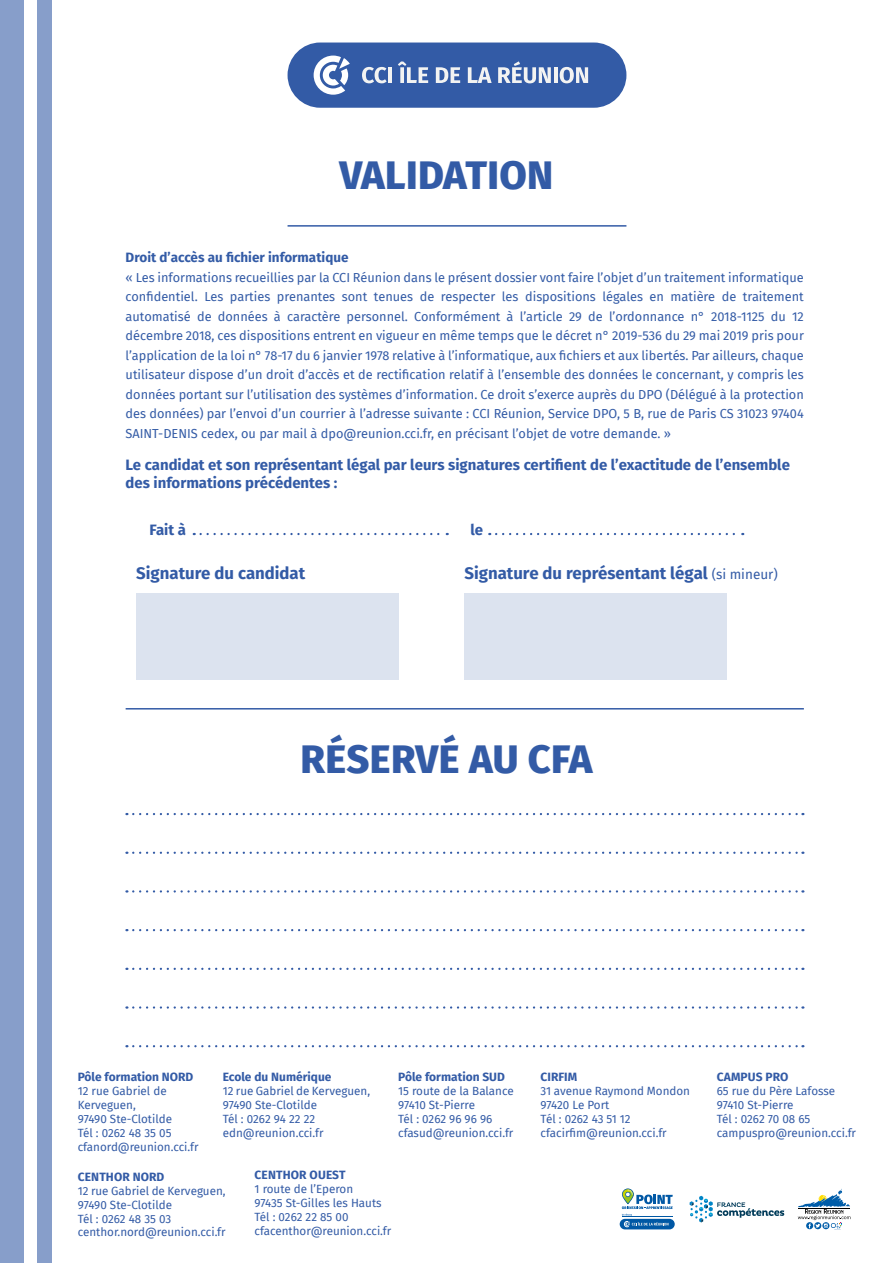
<style>
.page{position:relative;width:893px;height:1263px;background:#fff}
.page>*{position:absolute;margin:0;border:0;box-sizing:border-box;transform-origin:0 0}
.t1{font:800 39.75px "Fira Sans";letter-spacing:.01em;color:#335ba6}
.t2{font:700 16.8px "Fira Sans";color:#335ba6}
.t3{font:700 15px/18px "Fira Sans";color:#335ba6}
.t4{font:700 13.5px "Fira Sans";color:#335ba6}
.t5{font:12.75px/19.5px "Fira Sans";color:#335ba6;text-align:justify}
.t6{font:700 12px "Fira Sans";color:#335ba6}
.t7{font:11.7px/14px "Fira Sans";color:#335ba6}
.s1{font-weight:400;font-size:13.5px}
</style>
<div class="page">
<div style="left:288px;top:43px;width:338px;height:65px;background:#335ba6;border-radius:33px"></div>
<svg style="left:314px;top:56px;width:36px;height:39px"></svg>
<svg style="left:362px;top:67px;width:25px;height:16px"></svg>
<hr style="left:388px;top:67px;width:4px;height:16px;background:#f3f3f2">
<svg style="left:398px;top:62px;width:30px;height:21px"></svg>
<svg style="left:436px;top:67px;width:24px;height:16px"></svg>
<svg style="left:468px;top:67px;width:24px;height:16px"></svg>
<svg style="left:498px;top:61px;width:53px;height:22px"></svg>
<hr style="left:554px;top:67px;width:3px;height:16px;background:#f3f3f2">
<svg style="left:560px;top:67px;width:28px;height:16px"></svg>
<div style="left:0;top:0;width:24px;height:1263px;background:#879eca"></div>
<div style="left:37px;top:0;width:15px;height:1263px;background:#879eca"></div>
<svg style="left:690px;top:1196px;width:94px;height:26px"></svg>
<hr style="left:622px;top:1216px;width:51px;height:1px;background:#0058a5">
<svg style="left:622px;top:1188px;width:51px;height:27px"></svg>
<div style="left:620px;top:1219px;width:55px;height:10px;background:#0058a5;border-radius:5px"></div>
<svg style="left:624px;top:1221px;width:44px;height:6px"></svg>
<svg style="left:798px;top:1189px;width:52px;height:41px"></svg>
<hr style="left:288px;top:225px;width:338px;height:2px;background:#335ba6">
<svg style="left:201px;top:533px;width:247px;height:2px"></svg>
<svg style="left:496px;top:533px;width:247px;height:2px"></svg>
<div style="left:136px;top:594px;width:263px;height:86px;background:#dce3ef"></div>
<div style="left:464px;top:594px;width:263px;height:86px;background:#dce3ef"></div>
<hr style="left:126px;top:708px;width:678px;height:1px;background:#335ba6">
<svg style="left:133px;top:813px;width:670px;height:2px"></svg>
<svg style="left:133px;top:852px;width:670px;height:2px"></svg>
<svg style="left:133px;top:890px;width:670px;height:2px"></svg>
<svg style="left:133px;top:929px;width:670px;height:2px"></svg>
<svg style="left:133px;top:968px;width:670px;height:2px"></svg>
<svg style="left:133px;top:1006px;width:670px;height:3px"></svg>
<svg style="left:133px;top:1045px;width:670px;height:2px"></svg>
<h1 class="t1" style="left:340px;top:140px;width:215px">VALIDATION</h1>
<p class="t4" style="left:126px;top:246px;width:224px">Droit d’accès au fichier informatique</p>
<p class="t5" style="left:126px;top:267px;width:680px">« Les informations recueillies par la CCI Réunion dans le présent dossier vont faire l’objet d’un traitement informatique confidentiel. Les parties prenantes sont tenues de respecter les dispositions légales en matière de traitement automatisé de données à caractère personnel. Conformément à l’article 29 de l’ordonnance n° 2018-1125 du 12 décembre 2018, ces dispositions entrent en vigueur en même temps que le décret n° 2019-536 du 29 mai 2019 pris pour l’application de la loi n° 78-17 du 6 janvier 1978 relative à l’informatique, aux fichiers et aux libertés. Par ailleurs, chaque utilisateur dispose d’un droit d’accès et de rectification relatif à l’ensemble des données le concernant, y compris les données portant sur l’utilisation des systèmes d’information. Ce droit s’exerce auprès du DPO (Délégué à la protection des données) par l’envoi d’un courrier à l’adresse suivante : CCI Réunion, Service DPO, 5 B, rue de Paris CS 31023 97404<br>SAINT-DENIS cedex, ou par mail à dpo@reunion.cci.fr, en précisant l’objet de votre demande. »</p>
<p class="t3" style="left:126px;top:454px;width:666px">Le candidat et son représentant légal par leurs signatures certifient de l’exactitude de l’ensemble des informations précédentes :</p>
<p class="t3" style="left:150px;top:520px;width:38px">Fait à</p>
<p class="t3" style="left:470px;top:520px;width:14px">le</p>
<h2 class="t2" style="left:136px;top:559px;width:171px">Signature du candidat</h2>
<h2 class="t2" style="left:464px;top:559px;width:315px">Signature du représentant légal <span class="s1">(si mineur)</span></h2>
<h1 class="t1" style="left:300px;top:724px;width:294px">RÉSERVÉ AU CFA</h1>
<p class="t6" style="left:78px;top:1067px;width:117px">Pôle formation NORD</p>
<p class="t7" style="left:78px;top:1084px;width:122px">12 rue Gabriel de<br>Kerveguen,<br>97490 Ste-Clotilde<br>Tél : 0262 48 35 05 cfanord@reunion.cci.fr</p>
<p class="t6" style="left:223px;top:1067px;width:110px">Ecole du Numérique</p>
<p class="t7" style="left:223px;top:1084px;width:149px">12 rue Gabriel de Kerveguen,<br>97490 Ste-Clotilde<br>Tél : 0262 94 22 22 edn@reunion.cci.fr</p>
<p class="t6" style="left:398px;top:1067px;width:108px">Pôle formation SUD</p>
<p class="t7" style="left:398px;top:1084px;width:117px">15 route de la Balance<br>97410 St-Pierre<br>Tél : 0262 96 96 96 cfasud@reunion.cci.fr</p>
<p class="t6" style="left:78px;top:1166px;width:88px">CENTHOR NORD</p>
<p class="t7" style="left:78px;top:1183px;width:149px">12 rue Gabriel de Kerveguen,<br>97490 Ste-Clotilde<br>Tél : 0262 48 35 03 centhor.nord@reunion.cci.fr</p>
<p class="t6" style="left:255px;top:1165px;width:92px">CENTHOR OUEST</p>
<p class="t7" style="left:255px;top:1182px;width:138px">1 route de l’Eperon<br>97435 St-Gilles les Hauts<br>Tél : 0262 22 85 00 cfacenthor@reunion.cci.fr</p>
<p class="t6" style="left:541px;top:1067px;width:38px">CIRFIM</p>
<p class="t7" style="left:541px;top:1084px;width:151px">31 avenue Raymond Mondon<br>97420 Le Port<br>Tél : 0262 43 51 12 cfacirfim@reunion.cci.fr</p>
<p class="t6" style="left:717px;top:1067px;width:73px">CAMPUS PRO</p>
<p class="t7" style="left:717px;top:1084px;width:141px">65 rue du Père Lafosse<br>97410 St-Pierre<br>Tél : 0262 70 08 65 campuspro@reunion.cci.fr</p>
</div>
